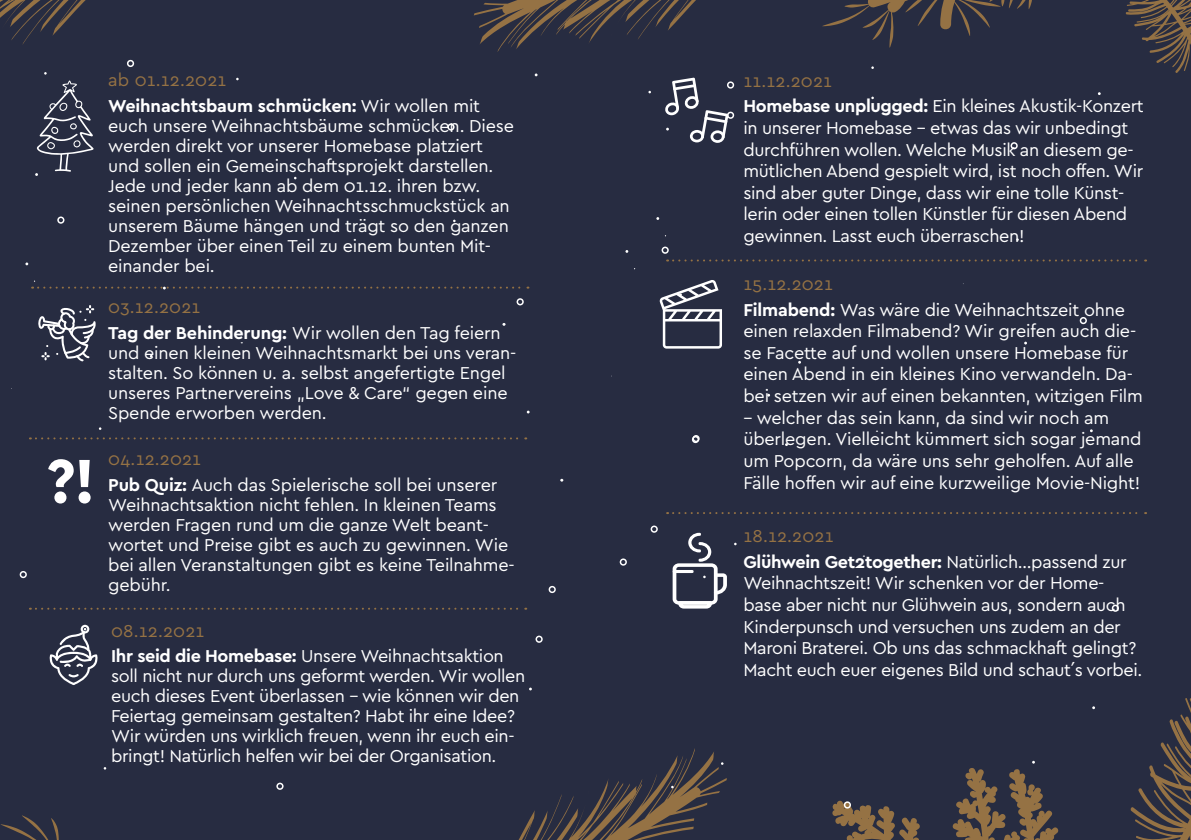
<style>
.page{position:relative;width:1191px;height:840px;background:#fff}
.page>*{position:absolute;margin:0;border:0;box-sizing:border-box;transform-origin:0 0}
.t1{font:700 64.8px "Cera PRO";color:#fff}
.t2{font:18px/20px "Cera PRO";letter-spacing:-.01em;color:#fff}
.t3{font:18px "Cera PRO";letter-spacing:.01em;color:#957244}
.s1{font-weight:700}
</style>
<div class="page">
<div style="left:0;top:0;width:1191px;height:839px;background:#272c41"></div>
<svg style="left:474px;top:0;width:222px;height:52px"></svg>
<svg style="left:0;top:0;width:86px;height:45px"></svg>
<svg style="left:1125px;top:0;width:66px;height:73px"></svg>
<svg style="left:822px;top:0;width:210px;height:48px"></svg>
<svg style="left:1px;top:815px;width:58px;height:24px"></svg>
<svg style="left:832px;top:698px;width:359px;height:141px"></svg>
<div style="left:127px;top:60px;width:7px;height:7px;border:2px solid #fff;border-radius:50%"></div>
<div style="left:727px;top:112px;width:7px;height:7px;border:2px solid #fff;border-radius:50%"></div>
<div style="left:727px;top:81px;width:7px;height:8px;border:2px solid #fff;border-radius:50%"></div>
<div style="left:20px;top:570px;width:7px;height:8px;border:2px solid #fff;border-radius:50%"></div>
<div style="left:650px;top:525px;width:8px;height:7px;border:2px solid #fff;border-radius:50%"></div>
<div style="left:619px;top:558px;width:8px;height:7px;border:2px solid #fff;border-radius:50%"></div>
<div style="left:447px;top:123px;width:7px;height:7px;border:2px solid #fff;border-radius:50%"></div>
<div style="left:1010px;top:142px;width:7px;height:7px;border:2px solid #fff;border-radius:50%"></div>
<div style="left:57px;top:216px;width:7px;height:7px;border:2px solid #fff;border-radius:50%"></div>
<div style="left:692px;top:435px;width:7px;height:7px;border:2px solid #fff;border-radius:50%"></div>
<div style="left:692px;top:435px;width:7px;height:8px;border:2px solid #fff;border-radius:50%"></div>
<div style="left:661px;top:246px;width:8px;height:8px;border:2px solid #fff;border-radius:50%"></div>
<div style="left:516px;top:298px;width:8px;height:7px;border:2px solid #fff;border-radius:50%"></div>
<div style="left:1079px;top:317px;width:8px;height:7px;border:2px solid #fff;border-radius:50%"></div>
<div style="left:276px;top:782px;width:7px;height:7px;border:2px solid #fff;border-radius:50%"></div>
<div style="left:844px;top:801px;width:7px;height:7px;border:2px solid #fff;border-radius:50%"></div>
<div style="left:548px;top:585px;width:8px;height:7px;border:2px solid #fff;border-radius:50%"></div>
<div style="left:1111px;top:604px;width:8px;height:7px;border:2px solid #fff;border-radius:50%"></div>
<svg style="left:519px;top:748px;width:208px;height:91px"></svg>
<div style="left:535px;top:635px;width:7px;height:7px;border:2px solid #fff;border-radius:50%"></div>
<svg style="left:32px;top:280px;width:496px;height:9px"></svg>
<svg style="left:667px;top:259px;width:479px;height:2px"></svg>
<svg style="left:667px;top:512px;width:479px;height:2px"></svg>
<svg style="left:30px;top:437px;width:496px;height:2px"></svg>
<svg style="left:30px;top:607px;width:496px;height:2px"></svg>
<svg style="left:35px;top:72px;width:59px;height:104px"></svg>
<svg style="left:38px;top:305px;width:58px;height:56px"></svg>
<svg style="left:665px;top:78px;width:63px;height:65px"></svg>
<svg style="left:659px;top:280px;width:63px;height:68px"></svg>
<svg style="left:672px;top:532px;width:55px;height:77px"></svg>
<div style="left:672px;top:569px;width:21px;height:3px;border:2px solid #fff"></div>
<svg style="left:49px;top:624px;width:49px;height:60px"></svg>
<h1 class="t1" style="left:47px;top:437px;width:51px">?!</h1>
<p class="t3" style="left:108px;top:68px;width:120px">ab 01.12.2021</p>
<p class="t3" style="left:743px;top:69px;width:90px">11.12.2021</p>
<p class="t2" style="left:108px;top:95px;width:407px"><span class="s1">Weihnachtsbaum schmücken:</span> Wir wollen mit euch unsere Weihnachtsbäume schmücken. Diese werden direkt vor unserer Homebase platziert und sollen ein Gemeinschaftsprojekt darstellen.<br>Jede und jeder kann ab dem 01.12. ihren bzw. seinen persönlichen Weihnachtsschmuckstück an unserem Bäume hängen und trägt so den ganzen Dezember über einen Teil zu einem bunten Mit&shy;einander bei.</p>
<p class="t2" style="left:743px;top:95px;width:402px;line-height:21.6px"><span class="s1">Homebase unplugged:</span> Ein kleines Akustik-Konzert in unserer Homebase – etwas das wir unbedingt durchführen wollen. Welche Musik an diesem ge&shy;mütlichen Abend gespielt wird, ist noch offen. Wir sind aber guter Dinge, dass wir eine tolle Künst&shy;lerin oder einen tollen Künstler für diesen Abend gewinnen. Lasst euch überraschen!</p>
<p class="t3" style="left:108px;top:295px;width:94px">03.12.2021</p>
<p class="t2" style="left:108px;top:322px;width:410px"><span class="s1">Tag der Behinderung:</span> Wir wollen den Tag feiern und einen kleinen Weihnachtsmarkt bei uns veran&shy;stalten. So können u. a. selbst angefertigte Engel unseres Partnervereins „Love &amp; Care“ gegen eine Spende erworben werden.</p>
<p class="t3" style="left:108px;top:447px;width:94px">04.12.2021</p>
<p class="t3" style="left:743px;top:272px;width:91px">15.12.2021</p>
<p class="t2" style="left:743px;top:298px;width:401px;line-height:21.6px"><span class="s1">Filmabend:</span> Was wäre die Weihnachtszeit ohne einen relaxden Filmabend? Wir greifen auch die&shy;se Facette auf und wollen unsere Homebase für einen Abend in ein kleines Kino verwandeln. Da&shy;bei setzen wir auf einen bekannten, witzigen Film</p>
<p class="t2" style="left:743px;top:406px;width:400px;line-height:21.6px">– welcher das sein kann, da sind wir noch am überlegen. Vielleicht kümmert sich sogar jemand um Popcorn, da wäre uns sehr geholfen. Auf alle</p>
<p class="t2" style="left:108px;top:473px;width:390px"><span class="s1">Pub Quiz:</span> Auch das Spielerische soll bei unserer</p>
<p class="t2" style="left:743px;top:471px;width:398px">Fälle hoffen wir auf eine kurzweilige Movie-Night!</p>
<p class="t2" style="left:108px;top:493px;width:408px">Weihnachtsaktion nicht fehlen. In kleinen Teams werden Fragen rund um die ganze Welt beant&shy;wortet und Preise gibt es auch zu gewinnen. Wie bei allen Veranstaltungen gibt es keine Teilnahme&shy;gebühr.</p>
<p class="t3" style="left:743px;top:524px;width:92px">18.12.2021</p>
<p class="t2" style="left:743px;top:549px;width:400px;line-height:21.6px"><span class="s1">Glühwein Get2together:</span> Natürlich…passend zur Weihnachtszeit! Wir schenken vor der Home&shy;base aber nicht nur Glühwein aus, sondern auch Kinderpunsch und versuchen uns zudem an der Maroni Braterei. Ob uns das schmackhaft gelingt?<br>Macht euch euer eigenes Bild und schaut´s vorbei.</p>
<p class="t3" style="left:111px;top:618px;width:95px">08.12.2021</p>
<p class="t2" style="left:111px;top:645px;width:415px"><span class="s1">Ihr seid die Homebase:</span> Unsere Weihnachtsaktion soll nicht nur durch uns geformt werden. Wir wollen euch dieses Event überlassen – wie können wir den Feiertag gemeinsam gestalten? Habt ihr eine Idee?<br>Wir würden uns wirklich freuen, wenn ihr euch ein&shy;bringt! Natürlich helfen wir bei der Organisation.</p>
</div>
